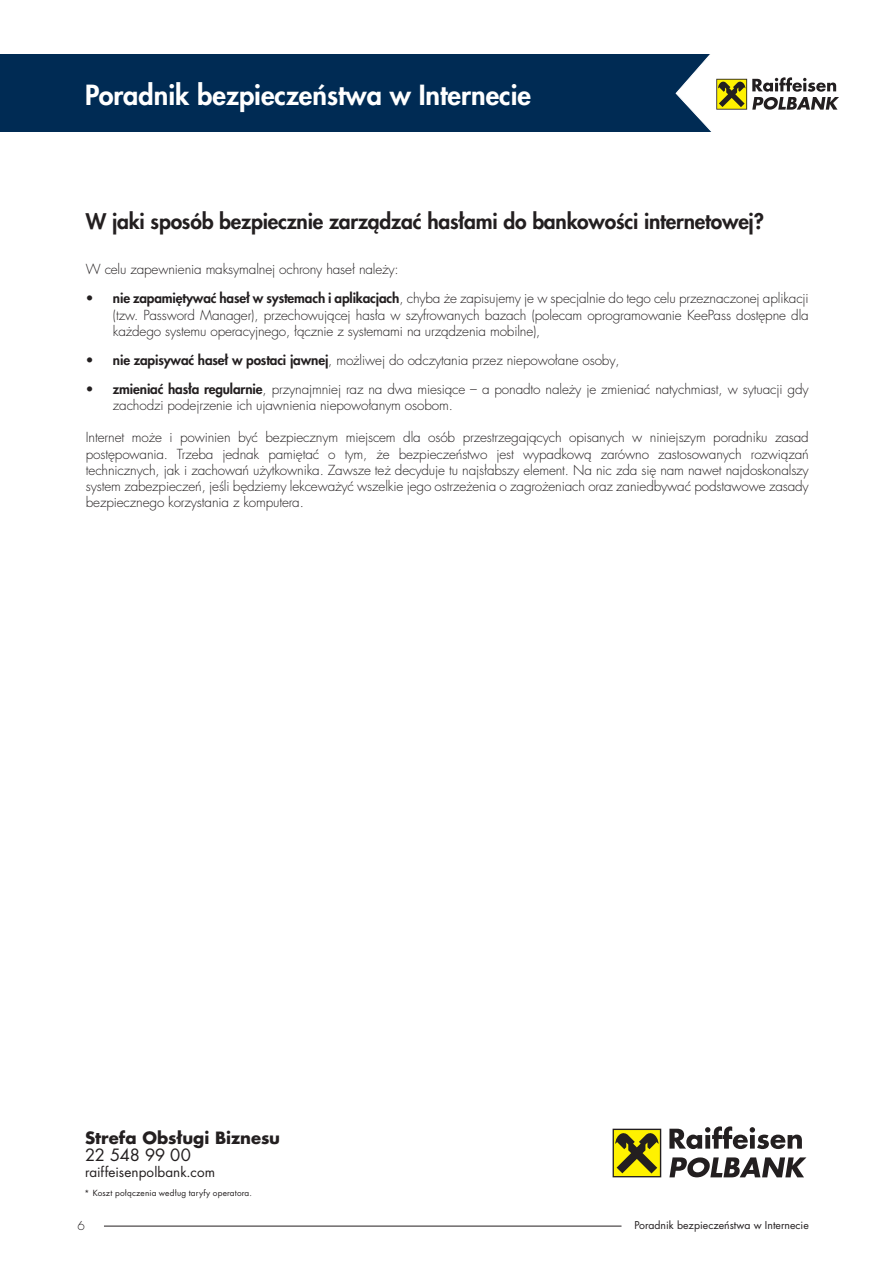
<style>
.page{position:relative;width:893px;height:1263px;background:#fff}
.page>*{position:absolute;margin:0;border:0;box-sizing:border-box;transform-origin:0 0}
.t1{font:800 27px "Futura LT Pro";color:#fff}
.t2{font:800 21px "Futura LT Pro";letter-spacing:-.01em;color:#231f20}
.t3{font:700 16.5px "Futura LT Pro";color:#231f20}
.t4{font:16.5px "Futura LT Pro";letter-spacing:-.02em;color:#231f20}
.t5{font:300 13.5px/16.2px "Futura LT Pro";letter-spacing:-.01em;color:#231f20;text-align:justify}
.t6{font:13.5px "Futura LT Pro";letter-spacing:.005em;color:#231f20}
.t7{font:300 12px "Futura LT Pro";color:#231f20}
.t8{font:10.5px "Futura LT Pro";color:#231f20}
.t9{font:8.25px "Futura LT Pro";letter-spacing:.02em;color:#231f20}
.s1{font-weight:800}
</style>
<div class="page">
<hr style="left:104px;top:1226px;width:517px;height:1px;background:#231f20">
<div style="left:0;top:55px;width:893px;height:77px;background:#002b54"></div>
<svg style="left:676px;top:54px;width:217px;height:78px"></svg>
<svg style="left:716px;top:79px;width:31px;height:31px"></svg>
<div style="left:717px;top:80px;width:29px;height:29px;background:#fff200"></div>
<svg style="left:718px;top:81px;width:27px;height:26px"></svg>
<svg style="left:752px;top:77px;width:87px;height:33px"></svg>
<svg style="left:613px;top:1129px;width:48px;height:48px"></svg>
<div style="left:614px;top:1130px;width:46px;height:46px;background:#fff200"></div>
<svg style="left:615px;top:1133px;width:44px;height:40px"></svg>
<svg style="left:669px;top:1126px;width:133px;height:23px"></svg>
<svg style="left:669px;top:1157px;width:137px;height:20px"></svg>
<h1 class="t1" style="left:85px;top:74px;width:447px">Poradnik bezpieczeństwa w Internecie</h1>
<h2 class="t2" style="left:86px;top:206px;width:680px">W jaki sposób bezpiecznie zarządzać hasłami do bankowości internetowej?</h2>
<p class="t5" style="left:86px;top:261px;width:314px">W celu zapewnienia maksymalnej ochrony haseł należy:</p>
<p class="t5" style="left:113px;top:290px;width:697px;text-indent:-27px"><span class="s1">• nie zapamiętywać haseł w systemach i aplikacjach</span>, chyba że zapisujemy je w specjalnie do tego celu przeznaczonej aplikacji (tzw. Password Manager), przechowującej hasła w szyfrowanych bazach (polecam oprogramowanie KeePass dostępne dla każdego systemu operacyjnego, łącznie z systemami na urządzenia mobilne),</p>
<p class="t5" style="left:86px;top:352px;width:535px"><span class="s1">• nie zapisywać haseł w postaci jawnej</span>, możliwej do odczytania przez niepowołane osoby,</p>
<p class="t5" style="left:113px;top:381px;width:697px;text-indent:-27px"><span class="s1">• zmieniać hasła regularnie</span>, przynajmniej raz na dwa miesiące – a ponadto należy je zmieniać natychmiast, w sytuacji gdy zachodzi podejrzenie ich ujawnienia niepowołanym osobom.</p>
<p class="t5" style="left:86px;top:429px;width:724px">Internet może i powinien być bezpiecznym miejscem dla osób przestrzegających opisanych w niniejszym poradniku zasad postępowania. Trzeba jednak pamiętać o tym, że bezpieczeństwo jest wypadkową zarówno zastosowanych rozwiązań technicznych, jak i zachowań użytkownika. Zawsze też decyduje tu najsłabszy element. Na nic zda się nam nawet najdoskonalszy system zabezpieczeń, jeśli będziemy lekceważyć wszelkie jego ostrzeżenia o zagrożeniach oraz zaniedbywać podstawowe zasady bezpiecznego korzystania z komputera.</p>
<p class="t3" style="left:85px;top:1125px;width:197px">Strefa Obsługi Biznesu</p>
<p class="t4" style="left:85px;top:1143px;width:107px">22 548 99 00</p>
<p class="t6" style="left:85px;top:1163px;width:131px">raiffeisenpolbank.com</p>
<p class="t9" style="left:84px;top:1187px;width:169px">* Koszt połączenia według taryfy operatora.</p>
<p class="t7" style="left:78px;top:1217px;width:9px">6</p>
<p class="t8" style="left:634px;top:1218px;width:176px">Poradnik bezpieczeństwa w Internecie</p>
</div>
